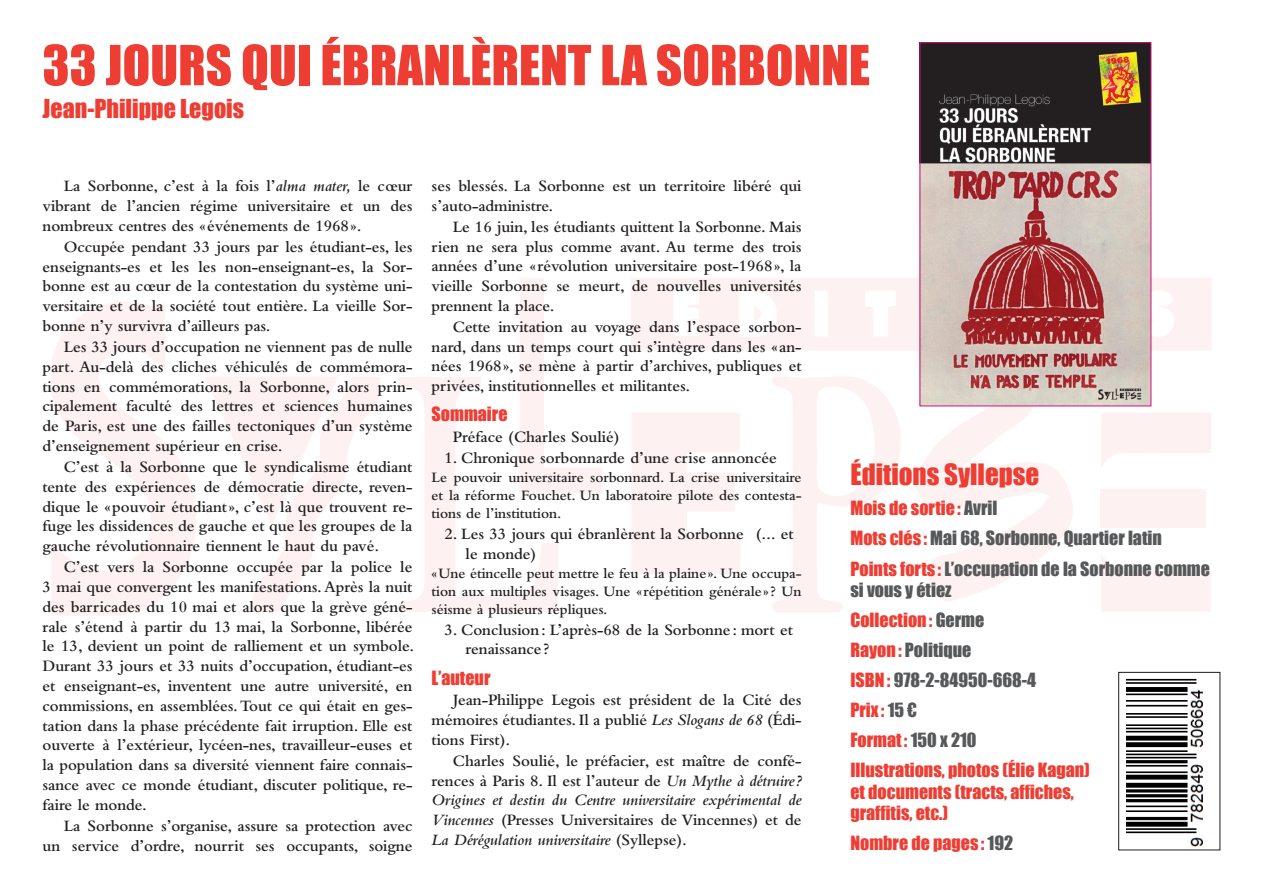
<style>
.page{position:relative;width:1263px;height:893px;background:#fff}
.page>*{position:absolute;margin:0;border:0;box-sizing:border-box;transform-origin:0 0}
.t1{font:51px "Impact";color:#ee3e34}
.t2{font:27px "Impact";color:#ee3e34}
.t3{font:24px "Impact";color:#ee3e34}
.t4{font:18px/30.2px "Impact";color:#ee3e34}
.t5{font:18px/30.2px "Impact";color:#57585a}
.t6{font:600 16.5px/19.8px "Bembo";letter-spacing:-.005em;color:#231f20;text-align:justify}
.t7{font:600 15px/18px "Bembo";letter-spacing:-.005em;color:#231f20;text-align:justify}
.s1{font-style:italic}
.s2{color:#ee3e34}
.s3{color:#57585a}
</style>
<div class="page">
<svg style="left:52px;top:302px;width:144px;height:314px;fill:#fef4f3"></svg>
<svg style="left:631px;top:413px;width:109px;height:161px"></svg>
<svg style="left:915px;top:388px;width:163px;height:213px"></svg>
<svg style="left:399px;top:278px;width:203px;height:334px"></svg>
<svg style="left:772px;top:376px;width:129px;height:236px"></svg>
<svg style="left:205px;top:377px;width:175px;height:235px"></svg>
<svg style="left:1101px;top:555px;width:110px;height:56px"></svg>
<svg style="left:1101px;top:413px;width:110px;height:54px"></svg>
<div style="left:1101px;top:489px;width:105px;height:39px;background:#fdf2f1"></div>
<svg style="left:631px;top:278px;width:580px;height:73px"></svg>
<img style="left:1126px;top:678px;width:77px;height:169px">
<div style="left:1118px;top:672px;width:102px;height:178px;border:1px solid #231f20"></div>
<img style="left:922px;top:45px;width:227px;height:359px">
<h1 class="t1" style="left:43px;top:26px;width:829px">33 JOURS QUI ÉBRANLÈRENT LA SORBONNE</h1>
<h3 class="t3" style="left:43px;top:90px;width:203px">Jean-Philippe Legois</h3>
<p class="t6" style="left:43px;top:176px;width:371px;text-indent:21px">La Sorbonne, c’est à la fois l’<span class="s1">alma mater,</span> le cœur vibrant de l’ancien régime universitaire et un des nombreux centres des «événements de 1968».</p>
<p class="t6" style="left:43px;top:237px;width:371px;text-indent:21px">Occupée pendant 33 jours par les étudiant-es, les enseignants-es et les les non-enseignant-es, la Sor&shy;bonne est au cœur de la contestation du système uni&shy;versitaire et de la société tout entière. La vieille Sor&shy;bonne n’y survivra d’ailleurs pas.</p>
<p class="t6" style="left:43px;top:337px;width:371px;text-indent:21px">Les 33 jours d’occupation ne viennent pas de nulle part. Au-delà des cliches véhiculés de commémora&shy;tions en commémorations, la Sorbonne, alors prin&shy;cipalement faculté des lettres et sciences humaines de Paris, est une des failles tectoniques d’un système d’enseignement supérieur en crise.</p>
<p class="t6" style="left:43px;top:457px;width:371px;text-indent:21px">C’est à la Sorbonne que le syndicalisme étudiant tente des expériences de démocratie directe, reven&shy;dique le «pouvoir étudiant», c’est là que trouvent re&shy;fuge les dissidences de gauche et que les groupes de la gauche révolutionnaire tiennent le haut du pavé.</p>
<p class="t6" style="left:43px;top:557px;width:373px;text-indent:21px">C’est vers la Sorbonne occupée par la police le 3 mai que convergent les manifestations. Après la nuit des barricades du 10 mai et alors que la grève géné&shy;rale s’étend à partir du 13 mai, la Sorbonne, libérée le 13, devient un point de ralliement et un symbole.<br>Durant 33 jours et 33 nuits d’occupation, étudiant-es et enseignant-es, inventent une autre université, en commissions, en assemblées. Tout ce qui était en ges&shy;tation dans la phase précédente fait irruption. Elle est ouverte à l’extérieur, lycéen-nes, travailleur-euses et la population dans sa diversité viennent faire connais&shy;sance avec ce monde étudiant, discuter politique, re&shy;faire le monde.</p>
<p class="t6" style="left:43px;top:816px;width:371px;text-align:right">La Sorbonne s’organise, assure sa protection avec un service d’ordre, nourrit ses occupants, soigne</p>
<p class="t6" style="left:432px;top:176px;width:371px">ses blessés. La Sorbonne est un territoire libéré qui s’auto-administre.</p>
<p class="t6" style="left:432px;top:217px;width:371px;text-indent:21px">Le 16 juin, les étudiants quittent la Sorbonne. Mais rien ne sera plus comme avant. Au terme des trois années d’une «révolution universitaire post-1968», la vieille Sorbonne se meurt, de nouvelles universités prennent la place.</p>
<p class="t6" style="left:432px;top:317px;width:371px;text-indent:21px">Cette invitation au voyage dans l’espace sorbon&shy;nard, dans un temps court qui s’intègre dans les « an&shy;nées 1968», se mène à partir d’archives, publiques et privées, institutionnelles et militantes.</p>
<p class="t4" style="left:432px;top:399px;width:77px">Sommaire</p>
<p class="t6" style="left:453px;top:427px;width:168px">Préface (Charles Soulié)</p>
<p class="t6" style="left:444px;top:448px;width:334px">1. Chronique sorbonnarde d’une crise annoncée</p>
<p class="t7" style="left:432px;top:468px;width:371px">Le pouvoir universitaire sorbonnard. La crise universitaire et la réforme Fouchet. Un laboratoire pilote des contesta&shy;tions de l’institution.</p>
<p class="t6" style="left:466px;top:524px;width:330px;text-indent:-21px">2. Les 33 jours qui ébranlèrent la Sorbonne (… et le monde)</p>
<p class="t7" style="left:432px;top:564px;width:371px">«Une étincelle peut mettre le feu à la plaine». Une occupa&shy;tion aux multiples visages. Une «répétition générale»? Un séisme à plusieurs répliques.</p>
<p class="t6" style="left:466px;top:620px;width:329px;text-indent:-21px">3. Conclusion: L’après-68 de la Sorbonne: mort et renaissance?</p>
<p class="t4" style="left:432px;top:662px;width:60px">L’auteur</p>
<p class="t6" style="left:432px;top:690px;width:371px;text-indent:21px">Jean-Philippe Legois est président de la Cité des mémoires étudiantes. Il a publié <span class="s1">Les Slogans de 68</span> (Édi&shy;tions First).</p>
<p class="t6" style="left:432px;top:751px;width:371px;text-indent:21px">Charles Soulié, le préfacier, est maître de confé&shy;rences à Paris 8. Il est l’auteur de <span class="s1">Un Mythe à détruire?<br>Origines et destin du Centre universitaire expérimental de Vincennes</span> (Presses Universitaires de Vincennes) et de <span class="s1">La Dérégulation universitaire</span> (Syllepse).</p>
<h2 class="t2" style="left:850px;top:454px;width:190px">Éditions Syllepse</h2>
<p class="t5" style="left:850px;top:493px;width:361px"><span class="s2">Mois de sortie:</span> Avril<br><span class="s2">Mots clés :</span> Mai 68, Sorbonne, Quartier latin<br><span class="s2">Points forts :</span> L’occupation de la Sorbonne comme</p>
<p class="t4" style="left:850px;top:574px;width:241px"><span class="s3">si vous y étiez<br></span>Collection: <span class="s3">Germe<br></span>Rayon: <span class="s3">Politique<br></span>ISBN: <span class="s3">978-2-84950-668-4<br></span>Prix : <span class="s3">15 €<br></span>Format: <span class="s3">150 x 210<br></span>Illustrations, photos (Élie Kagan)</p>
<p class="t4" style="left:850px;top:780px;width:225px;line-height:21.6px">et documents (tracts, affiches, graffitis, etc.)</p>
<p class="t4" style="left:850px;top:828px;width:164px">Nombre de pages : <span class="s3">192</span></p>
</div>
